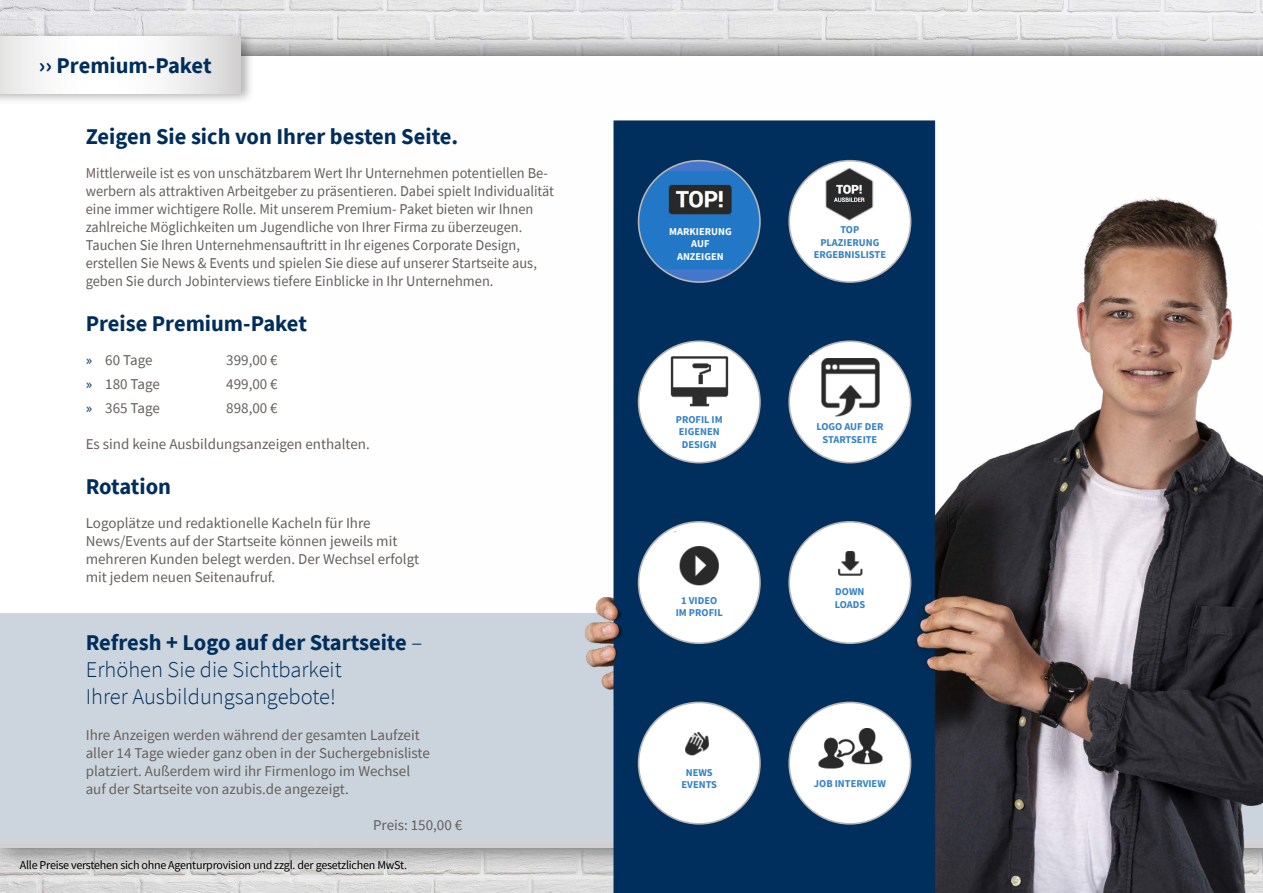
<style>
.page{position:relative;width:1263px;height:893px;background:#fff}
.page>*{position:absolute;margin:0;border:0;box-sizing:border-box;transform-origin:0 0}
.t1{font:300 22.5px/27px "Source Sans Pro";color:#002e5c}
.t2{font:700 22.5px "Source Sans Pro";color:#002e5c}
.t3{font:15px/18px "Source Sans Pro";color:#66605c;scale:.96 1}
.t4{font:15px/18px "Source Sans Pro";color:#66605c}
.t5{font:12px "Source Sans Pro";letter-spacing:-.02em;color:#000}
.t6{font:700 10.5px/12.6px "Source Sans Pro";color:#3482c7;text-align:center}
.t7{font:700 10.5px/12.6px "Source Sans Pro";color:#fff;text-align:center}
.s1{color:#002e5c}
.s2{font-weight:700}
</style>
<div class="page">
<img style="left:0;top:0;width:1263px;height:893px">
<div style="left:0;top:32px;width:1263px;height:839px;background:#000;opacity:.75"></div>
<div style="left:0;top:56px;width:1263px;height:791px;background:#fff"></div>
<div style="left:0;top:613px;width:1263px;height:227px;background:#ccd5de"></div>
<div style="left:0;top:29px;width:256px;height:76px;background:#000;opacity:.3"></div>
<svg style="left:0;top:36px;width:240px;height:58px"></svg>
<img style="left:320px;top:120px;width:943px;height:773px">
<div style="left:789px;top:341px;width:122px;height:122px;background:#fff;border-radius:50%"></div>
<div style="left:788px;top:340px;width:123px;height:123px;border:2px solid #b8b6b5;border-radius:50%"></div>
<img style="left:810px;top:356px;width:70px;height:61px">
<div style="left:638px;top:341px;width:122px;height:122px;background:#fff;border-radius:50%"></div>
<div style="left:638px;top:340px;width:123px;height:123px;border:2px solid #b8b6b5;border-radius:50%"></div>
<img style="left:670px;top:356px;width:59px;height:51px">
<div style="left:638px;top:522px;width:122px;height:121px;background:#fff;border-radius:50%"></div>
<div style="left:638px;top:521px;width:123px;height:123px;border:2px solid #b8b6b5;border-radius:50%"></div>
<img style="left:674px;top:532px;width:45px;height:54px">
<div style="left:789px;top:522px;width:122px;height:121px;background:#fff;border-radius:50%"></div>
<div style="left:788px;top:521px;width:123px;height:123px;border:2px solid #b8b6b5;border-radius:50%"></div>
<img style="left:838px;top:551px;width:25px;height:25px">
<div style="left:789px;top:702px;width:122px;height:122px;background:#fff;border-radius:50%"></div>
<div style="left:788px;top:702px;width:123px;height:123px;border:2px solid #b8b6b5;border-radius:50%"></div>
<img style="left:818px;top:728px;width:65px;height:41px">
<div style="left:638px;top:702px;width:122px;height:122px;background:#fff;border-radius:50%"></div>
<div style="left:638px;top:702px;width:123px;height:123px;border:2px solid #b8b6b5;border-radius:50%"></div>
<img style="left:685px;top:732px;width:24px;height:24px">
<div style="left:638px;top:161px;width:122px;height:121px;background:#4676cb;border-radius:50%"></div>
<img style="left:638px;top:171px;width:122px;height:98px">
<div style="left:638px;top:160px;width:123px;height:123px;border:2px solid #b8b6b5;border-radius:50%"></div>
<div style="left:789px;top:161px;width:122px;height:121px;background:#fff;border-radius:50%"></div>
<div style="left:788px;top:160px;width:123px;height:123px;border:2px solid #b8b6b5;border-radius:50%"></div>
<img style="left:824px;top:167px;width:51px;height:54px">
<h1 class="t2" style="left:39px;top:50px;width:174px">›› Premium-Paket</h1>
<h1 class="t2" style="left:86px;top:121px;width:374px">Zeigen Sie sich von Ihrer besten Seite.</h1>
<p class="t3" style="left:86px;top:164px;width:489px">Mittlerweile ist es von unschätzbarem Wert Ihr Unternehmen potentiellen Be&shy;werbern als attraktiven Arbeitgeber zu präsentieren. Dabei spielt Individualität eine immer wichtigere Rolle. Mit unserem Premium- Paket bieten wir Ihnen zahlreiche Möglichkeiten um Jugendliche von Ihrer Firma zu überzeugen.<br>Tauchen Sie Ihren Unternehmensauftritt in Ihr eigenes Corporate Design, erstellen Sie News &amp; Events und spielen Sie diese auf unserer Startseite aus, geben Sie durch Jobinterviews tiefere Einblicke in Ihr Unternehmen.</p>
<h1 class="t2" style="left:86px;top:308px;width:223px">Preise Premium-Paket</h1>
<p class="t4" style="left:86px;top:351px;width:68px"><span class="s1">»</span> 60 Tage</p>
<p class="t4" style="left:226px;top:351px;width:53px">399,00 €</p>
<p class="t4" style="left:86px;top:375px;width:76px"><span class="s1">»</span> 180 Tage</p>
<p class="t4" style="left:226px;top:375px;width:53px">499,00 €</p>
<p class="t4" style="left:86px;top:399px;width:76px"><span class="s1">»</span> 365 Tage</p>
<p class="t4" style="left:226px;top:399px;width:53px">898,00 €</p>
<p class="t4" style="left:86px;top:435px;width:286px">Es sind keine Ausbildungsanzeigen enthalten.</p>
<h1 class="t2" style="left:86px;top:471px;width:87px">Rotation</h1>
<p class="t4" style="left:86px;top:514px;width:335px">Logoplätze und redaktionelle Kacheln für Ihre News/Events auf der Startseite können jeweils mit mehreren Kunden belegt werden. Der Wechsel erfolgt mit jedem neuen Seitenaufruf.</p>
<h1 class="t1" style="left:86px;top:629px;width:338px"><span class="s2">Refresh + Logo auf der Startseite</span> –<br>Erhöhen Sie die Sichtbarkeit<br>Ihrer Ausbildungsangebote!</h1>
<p class="t4" style="left:86px;top:726px;width:346px">Ihre Anzeigen werden während der gesamten Laufzeit aller 14 Tage wieder ganz oben in der Suchergebnisliste platziert. Außerdem wird ihr Firmenlogo im Wechsel auf der Startseite von azubis.de angezeigt.</p>
<p class="t4" style="left:373px;top:816px;width:91px">Preis: 150,00 €</p>
<p class="t5" style="left:20px;top:858px;width:389px">Alle Preise verstehen sich ohne Agenturprovision und zzgl. der gesetzlichen MwSt.</p>
<p class="t7" style="left:669px;top:225px;width:64px">MARKIERUNG<br>AUF<br>ANZEIGEN</p>
<p class="t6" style="left:814px;top:223px;width:74px">TOP<br>PLAZIERUNG<br>ERGEBNISLISTE</p>
<p class="t6" style="left:676px;top:413px;width:48px;text-align:left">PROFIL IM<br>EIGENEN<br>DESIGN</p>
<p class="t6" style="left:816px;top:420px;width:69px">LOGO AUF DER<br>STARTSEITE</p>
<p class="t6" style="left:676px;top:594px;width:48px">1 VIDEO<br>IM PROFIL</p>
<p class="t6" style="left:835px;top:585px;width:32px;text-align:left">DOWN<br>LOADS</p>
<p class="t6" style="left:681px;top:766px;width:37px">NEWS<br>EVENTS</p>
<p class="t6" style="left:814px;top:777px;width:73px">JOB INTERVIEW</p>
</div>
